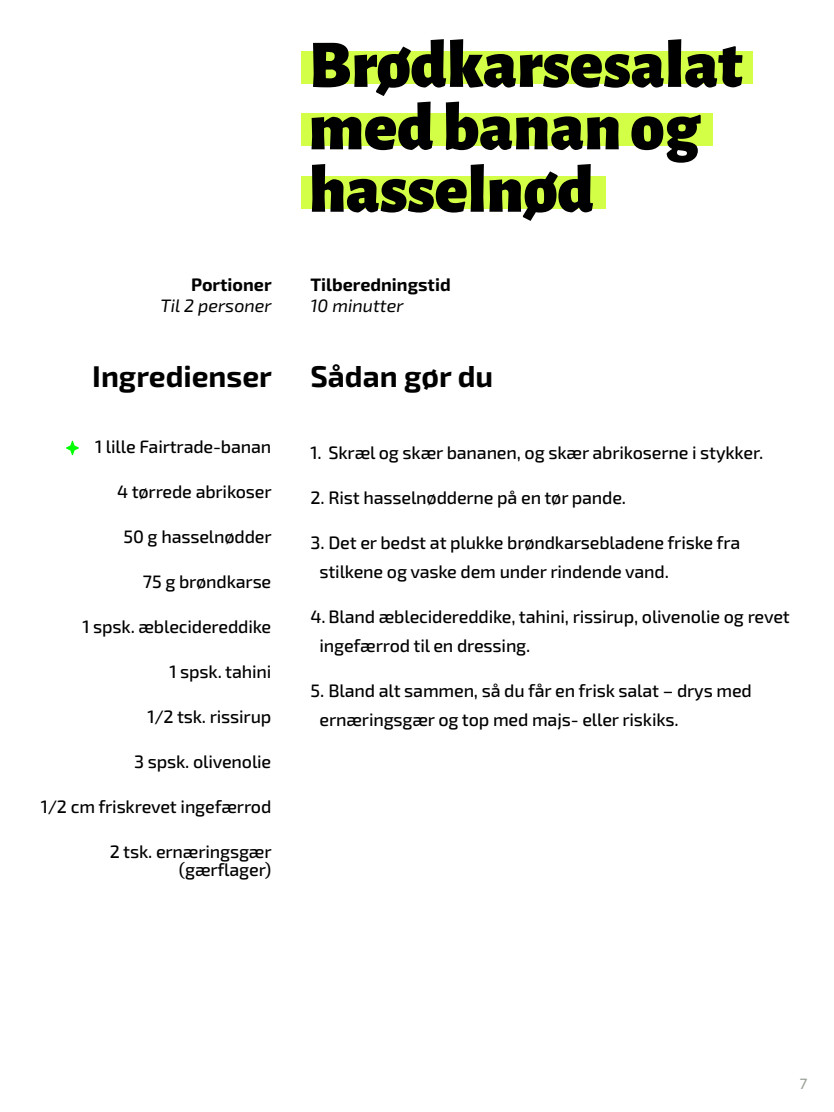
<style>
.page{position:relative;width:834px;height:1112px;background:#fff}
.page>*{position:absolute;margin:0;border:0;box-sizing:border-box;transform-origin:0 0}
.t1{font:900 68px/62.4px "Alegreya Sans";color:#000}
.t2{font:700 30px "Exo 2";color:#000}
.t3{font:500 18px/29px "Exo 2";letter-spacing:-.01em;color:#000}
.t4{font:700 18px "Exo 2";color:#000}
.t5{font:italic 18px "Exo 2";color:#000}
.t6{font:italic 500 15px "Exo 2";color:#9ca399}
</style>
<div class="page">
<div style="left:301px;top:51px;width:452px;height:33px;background:#d4ff47"></div>
<div style="left:301px;top:176px;width:305px;height:33px;background:#d4ff47"></div>
<div style="left:301px;top:114px;width:412px;height:32px;background:#d4ff47"></div>
<svg style="left:66px;top:441px;width:13px;height:14px"></svg>
<h1 class="t1" style="left:309px;top:28px;width:436px">Brødkarsesalat med banan og hasselnød</h1>
<p class="t4" style="left:191px;top:274px;width:82px">Portioner</p>
<p class="t5" style="left:160px;top:295px;width:113px">Til 2 personer</p>
<p class="t4" style="left:310px;top:274px;width:142px">Tilberedningstid</p>
<p class="t5" style="left:310px;top:295px;width:95px">10 minutter</p>
<h2 class="t2" style="left:92px;top:359px;width:181px">Ingredienser</h2>
<h2 class="t2" style="left:310px;top:359px;width:184px">Sådan gør du</h2>
<p class="t3" style="left:95px;top:433px;width:178px">1 lille Fairtrade-banan</p>
<p class="t3" style="left:117px;top:478px;width:156px">4 tørrede abrikoser</p>
<p class="t3" style="left:124px;top:523px;width:150px">50 g hasselnødder</p>
<p class="t3" style="left:143px;top:568px;width:130px">75 g brøndkarse</p>
<p class="t3" style="left:82px;top:613px;width:190px">1 spsk. æblecidereddike</p>
<p class="t3" style="left:169px;top:658px;width:103px">1 spsk. tahini</p>
<p class="t3" style="left:148px;top:703px;width:125px">1/2 tsk. rissirup</p>
<p class="t3" style="left:134px;top:748px;width:139px">3 spsk. olivenolie</p>
<p class="t3" style="left:41px;top:793px;width:232px">1/2 cm friskrevet ingefærrod</p>
<p class="t3" style="left:110px;top:843px;width:163px;line-height:18px;text-align:right">2 tsk. ernæringsgær (gærflager)</p>
<p class="t3" style="left:311px;top:438px;width:454px">1. Skræl og skær bananen, og skær abrikoserne i stykker.</p>
<p class="t3" style="left:311px;top:483px;width:317px">2. Rist hasselnødderne på en tør pande.</p>
<p class="t3" style="left:320px;top:528px;width:422px;text-indent:-9px">3. Det er bedst at plukke brøndkarsebladene friske fra stilkene og vaske dem under rindende vand.</p>
<p class="t3" style="left:320px;top:602px;width:472px;text-indent:-9px">4. Bland æblecidereddike, tahini, rissirup, olivenolie og revet ingefærrod til en dressing.</p>
<p class="t3" style="left:320px;top:676px;width:434px;text-indent:-9px">5. Bland alt sammen, så du får en frisk salat – drys med ernæringsgær og top med majs- eller riskiks.</p>
<p class="t6" style="left:799px;top:1074px;width:9px">7</p>
</div>
